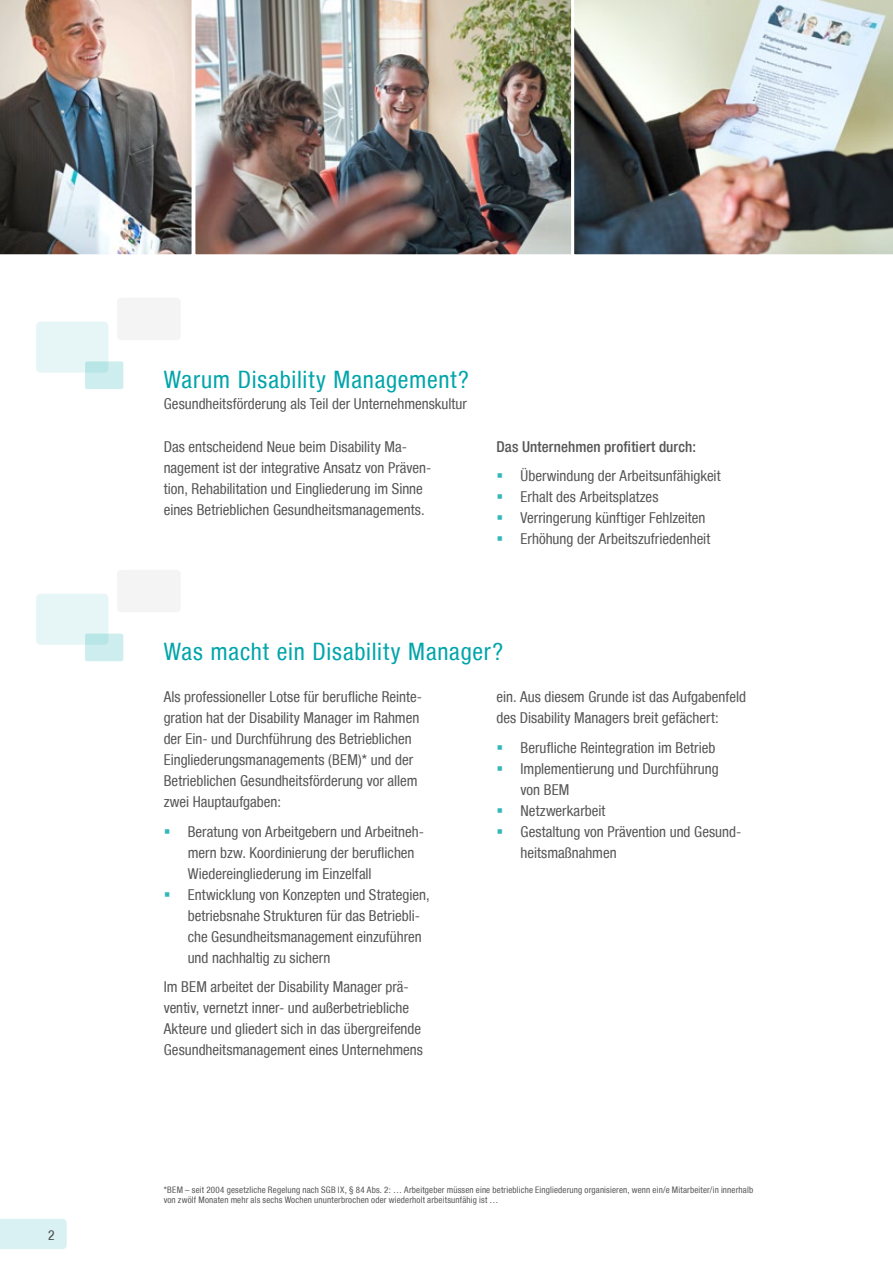
<style>
.page{position:relative;width:893px;height:1263px;background:#fff}
.page>*{position:absolute;margin:0;border:0;box-sizing:border-box;transform-origin:0 0}
.t1{font:condensed 24px "Helvetica Neue";letter-spacing:.03em;color:#00a5aa}
.t2{font:condensed 15px/21px "Helvetica Neue";color:#565656}
.t3{font:500 condensed 15px "Helvetica Neue";letter-spacing:.005em;color:#565656}
.t4{font:condensed 13.5px "Bfz";color:#494948}
.t5{font:condensed 9px/10.5px "Helvetica Neue";letter-spacing:.015em;color:#565656}
</style>
<div class="page">
<div style="left:0;top:1219px;width:67px;height:30px;background:#d9f1f2"></div>
<div style="left:36px;top:322px;width:72px;height:51px;background:#e6f6f6;border-radius:4px"></div>
<div style="left:117px;top:298px;width:64px;height:42px;background:#f4f4f4;border-radius:4px"></div>
<div style="left:85px;top:361px;width:38px;height:28px;background:linear-gradient(to bottom,#bee8e9,#d1eeef);border-radius:2px"></div>
<div style="left:36px;top:594px;width:72px;height:51px;background:#e6f6f6;border-radius:4px"></div>
<div style="left:117px;top:570px;width:64px;height:42px;background:#f4f4f4;border-radius:4px"></div>
<svg style="left:85px;top:634px;width:38px;height:27px"></svg>
<img style="left:196px;top:0;width:374px;height:255px">
<img style="left:570px;top:0;width:323px;height:255px">
<img style="left:0;top:0;width:196px;height:255px">
<p class="t4" style="left:48px;top:1228px;width:8px">2</p>
<h1 class="t1" style="left:164px;top:366px;width:307px">Warum Disability Management?</h1>
<p class="t2" style="left:164px;top:393px;width:305px">Gesundheitsförderung als Teil der Unternehmenskultur</p>
<p class="t2" style="left:164px;top:436px;width:269px">Das entscheidend Neue beim Disability Ma&shy;nagement ist der integrative Ansatz von Präven&shy;tion, Rehabilitation und Eingliederung im Sinne eines Betrieblichen Gesundheitsmanagements.</p>
<p class="t3" style="left:496px;top:437px;width:201px">Das Unternehmen profitiert durch:</p>
<p class="t2" style="left:520px;top:465px;width:202px">Überwindung der Arbeitsunfähigkeit Erhalt des Arbeitsplatzes Verringerung künftiger Fehlzeiten Erhöhung der Arbeitszufriedenheit</p>
<h1 class="t1" style="left:164px;top:638px;width:341px">Was macht ein Disability Manager?</h1>
<p class="t2" style="left:164px;top:686px;width:260px">Als professioneller Lotse für berufliche Reinte&shy;gration hat der Disability Manager im Rahmen der Ein- und Durchführung des Betrieblichen Eingliederungsmanagements (BEM)* und der Betrieblichen Gesundheitsförderung vor allem zwei Hauptaufgaben:</p>
<p class="t2" style="left:188px;top:821px;width:243px">Beratung von Arbeitgebern und Arbeitneh&shy;mern bzw. Koordinierung der beruflichen Wiedereingliederung im Einzelfall Entwicklung von Konzepten und Strategien, betriebsnahe Strukturen für das Betriebli&shy;che Gesundheitsmanagement einzuführen und nachhaltig zu sichern</p>
<p class="t2" style="left:164px;top:976px;width:261px">Im BEM arbeitet der Disability Manager prä&shy;ventiv, vernetzt inner- und außerbetriebliche Akteure und gliedert sich in das übergreifende Gesundheitsmanagement eines Unternehmens</p>
<p class="t2" style="left:496px;top:686px;width:251px">ein. Aus diesem Grunde ist das Aufgabenfeld des Disability Managers breit gefächert:</p>
<p class="t2" style="left:520px;top:737px;width:222px">Berufliche Reintegration im Betrieb<br>Implementierung und Durchführung von BEM<br>Netzwerkarbeit<br>Gestaltung von Prävention und Gesund&shy;heitsmaßnahmen</p>
<p class="t5" style="left:164px;top:1184px;width:591px">*BEM – seit 2004 gesetzliche Regelung nach SGB IX, § 84 Abs. 2: … Arbeitgeber müssen eine betriebliche Eingliederung organisieren, wenn ein/e Mitarbeiter/in innerhalb von zwölf Monaten mehr als sechs Wochen ununterbrochen oder wiederholt arbeitsunfähig ist …</p>
</div>
